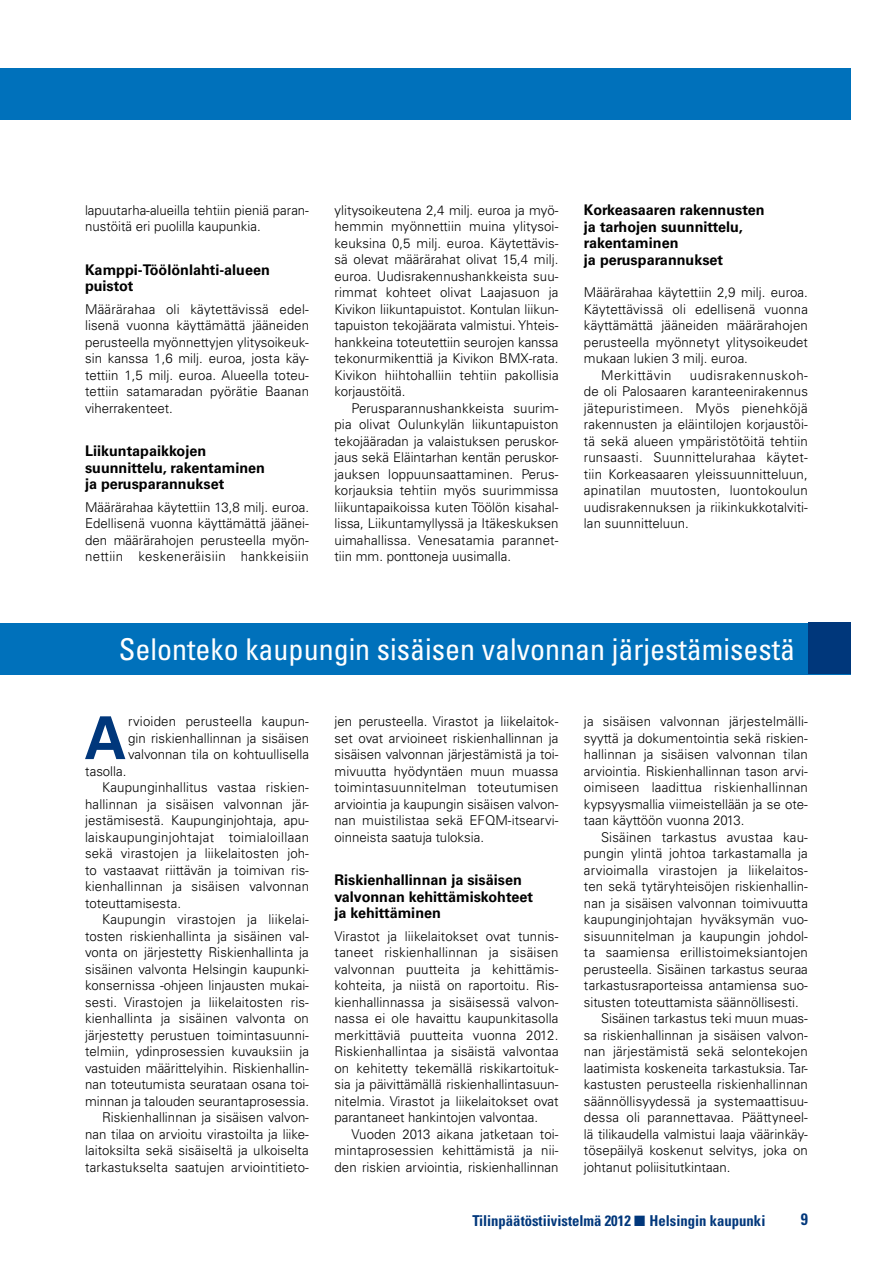
<style>
.page{position:relative;width:893px;height:1263px;background:#fff}
.page>*{position:absolute;margin:0;border:0;box-sizing:border-box;transform-origin:0 0}
.t1{font:700 59.1px "Univers";color:#00377b}
.t2{font:condensed 30px "Univers";color:#fff}
.t3{font:700 condensed 16.5px "Univers";color:#00377b}
.t4{font:700 condensed 15px "Univers";color:#00377b}
.t5{font:700 14.7px/16.5px "Univers";color:#000}
.t6{font:300 13.5px/16.5px "Univers";letter-spacing:.005em;color:#000;text-align:justify}
.t7{font:300 13.5px "Univers";letter-spacing:.025em;color:#000}
.t8{font:300 13.5px "Univers";letter-spacing:.04em;color:#000}
</style>
<div class="page">
<div style="left:0;top:68px;width:850px;height:51px;background:#0071bb"></div>
<div style="left:0;top:623px;width:850px;height:51px;background:#0071bb"></div>
<div style="left:808px;top:623px;width:42px;height:51px;background:#00377b"></div>
<p class="t6" style="left:85px;top:201px;width:225px">lapuutarha-alueilla tehtiin pieniä paran&shy;nustöitä eri puolilla kaupunkia.</p>
<p class="t5" style="left:85px;top:261px;width:186px">Kamppi-Töölönlahti-alueen puistot</p>
<p class="t6" style="left:85px;top:300px;width:226px">Määrärahaa oli käytettävissä edel&shy;lisenä vuonna käyttämättä jääneiden perusteella myönnettyjen ylitysoikeuk&shy;sin kanssa 1,6 milj. euroa, josta käy&shy;tettiin 1,5 milj. euroa. Alueella toteu&shy;tettiin satamaradan pyörätie Baanan viherrakenteet.</p>
<p class="t5" style="left:85px;top:443px;width:181px">Liikuntapaikkojen suunnittelu, rakentaminen ja perusparannukset</p>
<p class="t6" style="left:85px;top:498px;width:225px">Määrärahaa käytettiin 13,8 milj. euroa.<br>Edellisenä vuonna käyttämättä jäänei&shy;den määrärahojen perusteella myön&shy;nettiin keskeneräisiin hankkeisiin</p>
<p class="t6" style="left:334px;top:201px;width:226px">ylitysoikeutena 2,4 milj. euroa ja myö&shy;hemmin myönnettiin muina ylitysoi&shy;keuksina 0,5 milj. euroa. Käytettävis&shy;sä olevat määrärahat olivat 15,4 milj. euroa. Uudisrakennushankkeista suu&shy;rimmat kohteet olivat Laajasuon ja Kivikon liikuntapuistot. Kontulan liikun&shy;tapuiston tekojäärata valmistui. Yhteis&shy;hankkeina toteutettiin seurojen kanssa tekonurmikenttiä ja Kivikon BMX-rata.<br>Kivikon hiihtohalliin tehtiin pakollisia korjaustöitä.</p>
<p class="t6" style="left:334px;top:399px;width:225px;text-indent:17px">Perusparannushankkeista suurim&shy;pia olivat Oulunkylän liikuntapuiston tekojääradan ja valaistuksen peruskor&shy;jaus sekä Eläintarhan kentän peruskor&shy;jauksen loppuunsaattaminen. Perus&shy;korjauksia tehtiin myös suurimmissa liikuntapaikoissa kuten Töölön kisahal&shy;lissa, Liikuntamyllyssä ja Itäkeskuksen uimahallissa. Venesatamia parannet&shy;tiin mm. ponttoneja uusimalla.</p>
<p class="t5" style="left:584px;top:202px;width:182px">Korkeasaaren rakennusten ja tarhojen suunnittelu, rakentaminen<br>ja perusparannukset</p>
<p class="t6" style="left:584px;top:284px;width:225px">Määrärahaa käytettiin 2,9 milj. euroa.</p>
<p class="t6" style="left:584px;top:300px;width:226px">Käytettävissä oli edellisenä vuonna</p>
<p class="t6" style="left:584px;top:317px;width:225px">käyttämättä jääneiden määrärahojen</p>
<p class="t6" style="left:584px;top:333px;width:226px">perusteella myönnetyt ylitysoikeudet</p>
<p class="t6" style="left:584px;top:350px;width:165px">mukaan lukien 3 milj. euroa.</p>
<p class="t8" style="left:601px;top:367px;width:72px">Merkittävin</p>
<p class="t6" style="left:584px;top:366px;width:225px;text-indent:106px">uudisrakennuskoh&shy;de oli Palosaaren karanteenirakennus jätepuristimeen. Myös pienehköjä rakennusten ja eläintilojen korjaustöi&shy;tä sekä alueen ympäristötöitä tehtiin runsaasti. Suunnittelurahaa käytet&shy;tiin Korkeasaaren yleissuunnitteluun, apinatilan muutosten, luontokoulun uudisrakennuksen ja riikinkukkotalviti&shy;lan suunnitteluun.</p>
<h2 class="t2" style="left:119px;top:631px;width:678px">Selonteko kaupungin sisäisen valvonnan järjestämisestä</h2>
<h1 class="t1" style="left:85px;top:704px;width:43px">A</h1>
<p class="t6" style="left:128px;top:713px;width:183px">rvioiden perusteella kaupun&shy;gin riskienhallinnan ja sisäisen valvonnan tila on kohtuullisella</p>
<p class="t6" style="left:85px;top:762px;width:43px">tasolla.</p>
<p class="t6" style="left:102px;top:779px;width:208px">Kaupunginhallitus vastaa riskien-</p>
<p class="t6" style="left:85px;top:795px;width:225px">hallinnan ja sisäisen valvonnan jär-</p>
<p class="t6" style="left:85px;top:812px;width:225px">jestämisestä. Kaupunginjohtaja, apu-</p>
<p class="t7" style="left:85px;top:829px;width:225px">laiskaupunginjohtajat toimialoillaan</p>
<p class="t6" style="left:85px;top:845px;width:225px">sekä virastojen ja liikelaitosten joh-</p>
<p class="t6" style="left:85px;top:861px;width:225px">to vastaavat riittävän ja toimivan ris-</p>
<p class="t6" style="left:85px;top:878px;width:226px">kienhallinnan ja sisäisen valvonnan</p>
<p class="t6" style="left:85px;top:894px;width:98px">toteuttamisesta.</p>
<p class="t6" style="left:102px;top:911px;width:208px">Kaupungin virastojen ja liikelai-</p>
<p class="t6" style="left:85px;top:927px;width:225px">tosten riskienhallinta ja sisäinen val-</p>
<p class="t6" style="left:85px;top:944px;width:225px">vonta on järjestetty Riskienhallinta ja</p>
<p class="t6" style="left:85px;top:960px;width:225px">sisäinen valvonta Helsingin kaupunki-</p>
<p class="t6" style="left:85px;top:977px;width:225px">konsernissa -ohjeen linjausten mukai-</p>
<p class="t6" style="left:85px;top:993px;width:225px">sesti. Virastojen ja liikelaitosten ris-</p>
<p class="t6" style="left:85px;top:1010px;width:225px">kienhallinta ja sisäinen valvonta on</p>
<p class="t6" style="left:85px;top:1026px;width:225px">järjestetty perustuen toimintasuunni-</p>
<p class="t6" style="left:85px;top:1043px;width:225px">telmiin, ydinprosessien kuvauksiin ja</p>
<p class="t6" style="left:85px;top:1059px;width:225px">vastuiden määrittelyihin. Riskienhallin-</p>
<p class="t6" style="left:85px;top:1076px;width:225px">nan toteutumista seurataan osana toi-</p>
<p class="t6" style="left:85px;top:1092px;width:225px">minnan ja talouden seurantaprosessia.</p>
<p class="t6" style="left:102px;top:1109px;width:208px">Riskienhallinnan ja sisäisen valvon-</p>
<p class="t6" style="left:85px;top:1125px;width:225px">nan tilaa on arvioitu virastoilta ja liike-</p>
<p class="t6" style="left:85px;top:1142px;width:225px">laitoksilta sekä sisäiseltä ja ulkoiselta</p>
<p class="t6" style="left:85px;top:1158px;width:225px">tarkastukselta saatujen arviointitieto-</p>
<p class="t6" style="left:334px;top:713px;width:226px">jen perusteella. Virastot ja liikelaitok&shy;set ovat arvioineet riskienhallinnan ja sisäisen valvonnan järjestämistä ja toi&shy;mivuutta hyödyntäen muun muassa toimintasuunnitelman toteutumisen arviointia ja kaupungin sisäisen valvon&shy;nan muistilistaa sekä EFQM-itsearvi&shy;oinneista saatuja tuloksia.</p>
<p class="t5" style="left:334px;top:872px;width:200px">Riskienhallinnan ja sisäisen valvonnan kehittämiskohteet ja kehittäminen</p>
<p class="t6" style="left:334px;top:927px;width:226px">Virastot ja liikelaitokset ovat tunnis&shy;taneet riskienhallinnan ja sisäisen valvonnan puutteita ja kehittämis&shy;kohteita, ja niistä on raportoitu. Ris&shy;kienhallinnassa ja sisäisessä valvon&shy;nassa ei ole havaittu kaupunkitasolla merkittäviä puutteita vuonna 2012.<br>Riskienhallintaa ja sisäistä valvontaa on kehitetty tekemällä riskikartoituk&shy;sia ja päivittämällä riskienhallintasuun&shy;nitelmia. Virastot ja liikelaitokset ovat parantaneet hankintojen valvontaa.</p>
<p class="t6" style="left:334px;top:1125px;width:226px;text-indent:17px">Vuoden 2013 aikana jatketaan toi&shy;mintaprosessien kehittämistä ja nii&shy;den riskien arviointia, riskienhallinnan</p>
<p class="t6" style="left:584px;top:713px;width:225px">ja sisäisen valvonnan järjestelmälli&shy;syyttä ja dokumentointia sekä riskien&shy;hallinnan ja sisäisen valvonnan tilan arviointia. Riskienhallinnan tason arvi&shy;oimiseen laadittua riskienhallinnan kypsyysmallia viimeistellään ja se ote&shy;taan käyttöön vuonna 2013.</p>
<p class="t6" style="left:601px;top:828px;width:208px">Sisäinen tarkastus avustaa kau-</p>
<p class="t6" style="left:584px;top:845px;width:225px">pungin ylintä johtoa tarkastamalla ja</p>
<p class="t6" style="left:584px;top:861px;width:225px">arvioimalla virastojen ja liikelaitos-</p>
<p class="t6" style="left:584px;top:878px;width:225px">ten sekä tytäryhteisöjen riskienhallin-</p>
<p class="t6" style="left:584px;top:894px;width:225px">nan ja sisäisen valvonnan toimivuutta</p>
<p class="t6" style="left:584px;top:911px;width:225px">kaupunginjohtajan hyväksymän vuo-</p>
<p class="t6" style="left:584px;top:927px;width:225px">sisuunnitelman ja kaupungin johdol-</p>
<p class="t6" style="left:584px;top:944px;width:225px">ta saamiensa erillistoimeksiantojen</p>
<p class="t6" style="left:584px;top:960px;width:225px">perusteella. Sisäinen tarkastus seuraa</p>
<p class="t6" style="left:584px;top:977px;width:225px">tarkastusraporteissa antamiensa suo-</p>
<p class="t6" style="left:584px;top:993px;width:216px">situsten toteuttamista säännöllisesti.</p>
<p class="t6" style="left:601px;top:1010px;width:208px">Sisäinen tarkastus teki muun muas-</p>
<p class="t6" style="left:584px;top:1026px;width:225px">sa riskienhallinnan ja sisäisen valvon-</p>
<p class="t6" style="left:584px;top:1043px;width:225px">nan järjestämistä sekä selontekojen</p>
<p class="t6" style="left:584px;top:1059px;width:225px">laatimista koskeneita tarkastuksia. Tar-</p>
<p class="t6" style="left:584px;top:1076px;width:225px">kastusten perusteella riskienhallinnan</p>
<p class="t6" style="left:584px;top:1092px;width:225px">säännöllisyydessä ja systemaattisuu-</p>
<p class="t6" style="left:584px;top:1109px;width:225px">dessa oli parannettavaa. Päättyneel-</p>
<p class="t6" style="left:584px;top:1125px;width:225px">lä tilikaudella valmistui laaja väärinkäy-</p>
<p class="t6" style="left:584px;top:1142px;width:225px">tösepäilyä koskenut selvitys, joka on</p>
<p class="t6" style="left:584px;top:1158px;width:148px">johtanut poliisitutkintaan.</p>
<p class="t4" style="left:472px;top:1211px;width:295px">Tilinpäätöstiivistelmä 2012 ■ Helsingin kaupunki</p>
<p class="t3" style="left:801px;top:1209px;width:9px">9</p>
</div>
